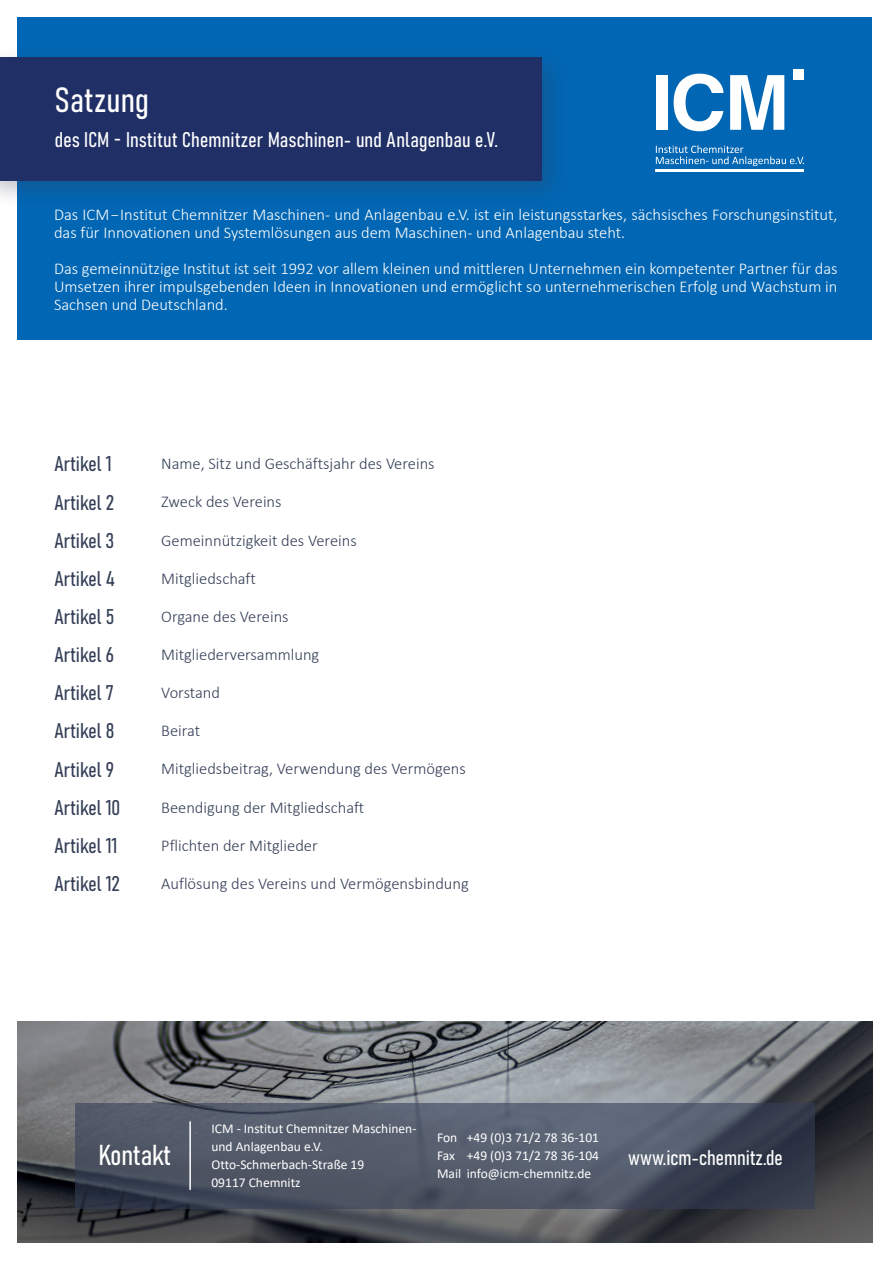
<style>
.page{position:relative;width:893px;height:1263px;background:#fff}
.page>*{position:absolute;margin:0;border:0;box-sizing:border-box;transform-origin:0 0}
.t1{font:34.5px "Bahnschrift";letter-spacing:.005em;color:#fff}
.t2{font:28.5px "Bahnschrift";color:#fff}
.t3{font:21px "Bahnschrift";color:#343f57}
.t4{font:21px "Bahnschrift";letter-spacing:.005em;color:#fff}
.t5{font:300 16.5px/18px "Calibri";color:#fff}
.t6{font:300 16.5px "Calibri";color:#343f57}
.t7{font:13.5px/18px "Calibri";color:#fff}
</style>
<div class="page">
<div style="left:18px;top:17px;width:854px;height:322px;background:#0166b3"></div>
<img style="left:17px;top:1022px;width:856px;height:221px">
<div style="left:0;top:47px;width:568px;height:161px;background:#343f57;opacity:.3"></div>
<div style="left:0;top:57px;width:541px;height:124px;background:#203066"></div>
<svg style="left:730px;top:75px;width:54px;height:55px"></svg>
<svg style="left:674px;top:74px;width:49px;height:57px"></svg>
<div style="left:656px;top:75px;width:12px;height:55px;background:#fff"></div>
<svg style="left:656px;top:145px;width:148px;height:21px"></svg>
<div style="left:793px;top:69px;width:11px;height:11px;background:#fff"></div>
<hr style="left:656px;top:170px;width:148px;height:2px;background:#fff">
<svg style="left:75px;top:1104px;width:739px;height:105px;background:#4c5464"></svg>
<hr style="left:189px;top:1122px;width:2px;height:67px;background:#fff">
<h1 class="t1" style="left:55px;top:74px;width:96px">Satzung</h1>
<p class="t4" style="left:55px;top:124px;width:445px">des ICM - Institut Chemnitzer Maschinen- und Anlagenbau e.V.</p>
<p class="t5" style="left:54px;top:206px;width:785px">Das ICM − Institut Chemnitzer Maschinen- und Anlagenbau e.V. ist ein leistungsstarkes, sächsisches Forschungsinstitut, das für Innovationen und Systemlösungen aus dem Maschinen- und Anlagenbau steht.</p>
<p class="t5" style="left:54px;top:260px;width:785px;text-align:justify">Das gemeinnützige Institut ist seit 1992 vor allem kleinen und mittleren Unternehmen ein kompetenter Partner für das Umsetzen ihrer impulsgebenden Ideen in Innovationen und ermöglicht so unternehmerischen Erfolg und Wachstum in Sachsen und Deutschland.</p>
<p class="t3" style="left:55px;top:448px;width:58px">Artikel 1</p>
<p class="t6" style="left:161px;top:453px;width:275px">Name, Sitz und Geschäftsjahr des Vereins</p>
<p class="t3" style="left:55px;top:486px;width:61px">Artikel 2</p>
<p class="t6" style="left:161px;top:492px;width:122px">Zweck des Vereins</p>
<p class="t3" style="left:55px;top:524px;width:61px">Artikel 3</p>
<p class="t6" style="left:161px;top:530px;width:197px">Gemeinnützigkeit des Vereins</p>
<p class="t3" style="left:55px;top:562px;width:62px">Artikel 4</p>
<p class="t6" style="left:161px;top:568px;width:96px">Mitgliedschaft</p>
<p class="t3" style="left:55px;top:601px;width:61px">Artikel 5</p>
<p class="t6" style="left:161px;top:606px;width:129px">Organe des Vereins</p>
<p class="t3" style="left:55px;top:639px;width:61px">Artikel 6</p>
<p class="t6" style="left:161px;top:644px;width:160px">Mitgliederversammlung</p>
<p class="t3" style="left:55px;top:677px;width:61px">Artikel 7</p>
<p class="t6" style="left:161px;top:682px;width:60px">Vorstand</p>
<p class="t3" style="left:55px;top:715px;width:61px">Artikel 8</p>
<p class="t6" style="left:161px;top:720px;width:41px">Beirat</p>
<p class="t3" style="left:55px;top:753px;width:61px">Artikel 9</p>
<p class="t6" style="left:161px;top:759px;width:306px">Mitgliedsbeitrag, Verwendung des Vermögens</p>
<p class="t3" style="left:55px;top:791px;width:67px">Artikel 10</p>
<p class="t6" style="left:161px;top:797px;width:205px">Beendigung der Mitgliedschaft</p>
<p class="t3" style="left:55px;top:829px;width:64px">Artikel 11</p>
<p class="t6" style="left:161px;top:835px;width:158px">Pflichten der Mitglieder</p>
<p class="t3" style="left:55px;top:868px;width:67px">Artikel 12</p>
<p class="t6" style="left:161px;top:873px;width:309px">Auflösung des Vereins und Vermögensbindung</p>
<h2 class="t2" style="left:99px;top:1134px;width:74px">Kontakt</h2>
<p class="t7" style="left:211px;top:1119px;width:207px">ICM - Institut Chemnitzer Maschinen&shy;und Anlagenbau e.V.<br>Otto-Schmerbach-Straße 19<br>09117 Chemnitz</p>
<p class="t7" style="left:437px;top:1128px;width:164px;text-align:justify">Fon +49 (0)3 71/2 78 36-101<br>Fax +49 (0)3 71/2 78 36-104<br>Mail info@icm-chemnitz.de</p>
<p class="t4" style="left:628px;top:1141px;width:156px">www.icm-chemnitz.de</p>
</div>
